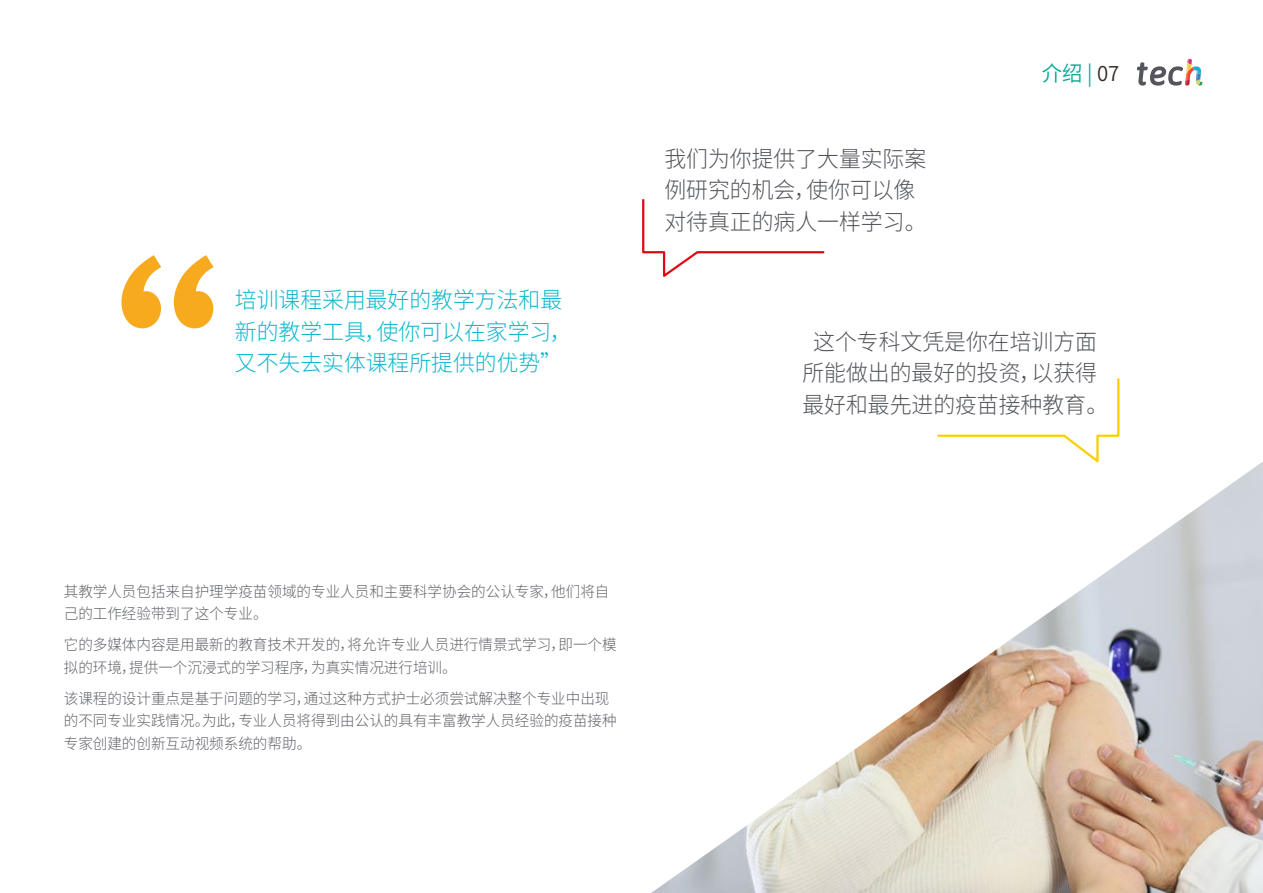
<style>
.page{position:relative;width:1263px;height:893px;background:#fff}
.page>*{position:absolute;margin:0;border:0;box-sizing:border-box;transform-origin:0 0}
.t1{font:300 22.5px/31.5px "Source Han Sans CN";color:#52555b}
.t2{font:300 22.5px/31.5px "Source Han Sans CN";color:#0fb6cf}
.t3{font:21px "Source Han Sans CN";color:#00a996}
.t4{font:300 15px/22.5px "Source Han Sans CN";color:#61646a}
.s1{color:#312e20}
</style>
<div class="page">
<svg style="left:121px;top:255px;width:93px;height:73px"></svg>
<svg style="left:642px;top:199px;width:183px;height:78px"></svg>
<img style="left:651px;top:462px;width:612px;height:431px">
<svg style="left:1137px;top:59px;width:65px;height:27px"></svg>
<svg style="left:935px;top:378px;width:185px;height:88px"></svg>
<h1 class="t2" style="left:235px;top:285px;width:338px">培训课程采用最好的教学方法和最新的教学工具，使你可以在家学习，又不失去实体课程所提供的优势”</h1>
<h1 class="t1" style="left:664px;top:143px;width:264px">我们为你提供了大量实际案例研究的机会，使你可以像对待真正的病人一样学习。</h1>
<h2 class="t3" style="left:1042px;top:61px;width:79px">介绍 | <span class="s1">07</span></h2>
<h1 class="t1" style="left:802px;top:326px;width:307px;text-align:center">这个专科文凭是你在培训方面所能做出的最好的投资，以获得最好和最先进的疫苗接种教育。</h1>
<p class="t4" style="left:64px;top:580px;width:547px">其教学人员包括来自护理学疫苗领域的专业人员和主要科学协会的公认专家，他们将自己的工作经验带到了这个专业。</p>
<p class="t4" style="left:64px;top:634px;width:554px">它的多媒体内容是用最新的教育技术开发的，将允许专业人员进行情景式学习，即一个模拟的环境，提供一个沉浸式的学习程序，为真实情况进行培训。</p>
<p class="t4" style="left:64px;top:687px;width:554px">该课程的设计重点是基于问题的学习，通过这种方式护士必须尝试解决整个专业中出现的不同专业实践情况。为此，专业人员将得到由公认的具有丰富教学人员经验的疫苗接种专家创建的创新互动视频系统的帮助。</p>
</div>
